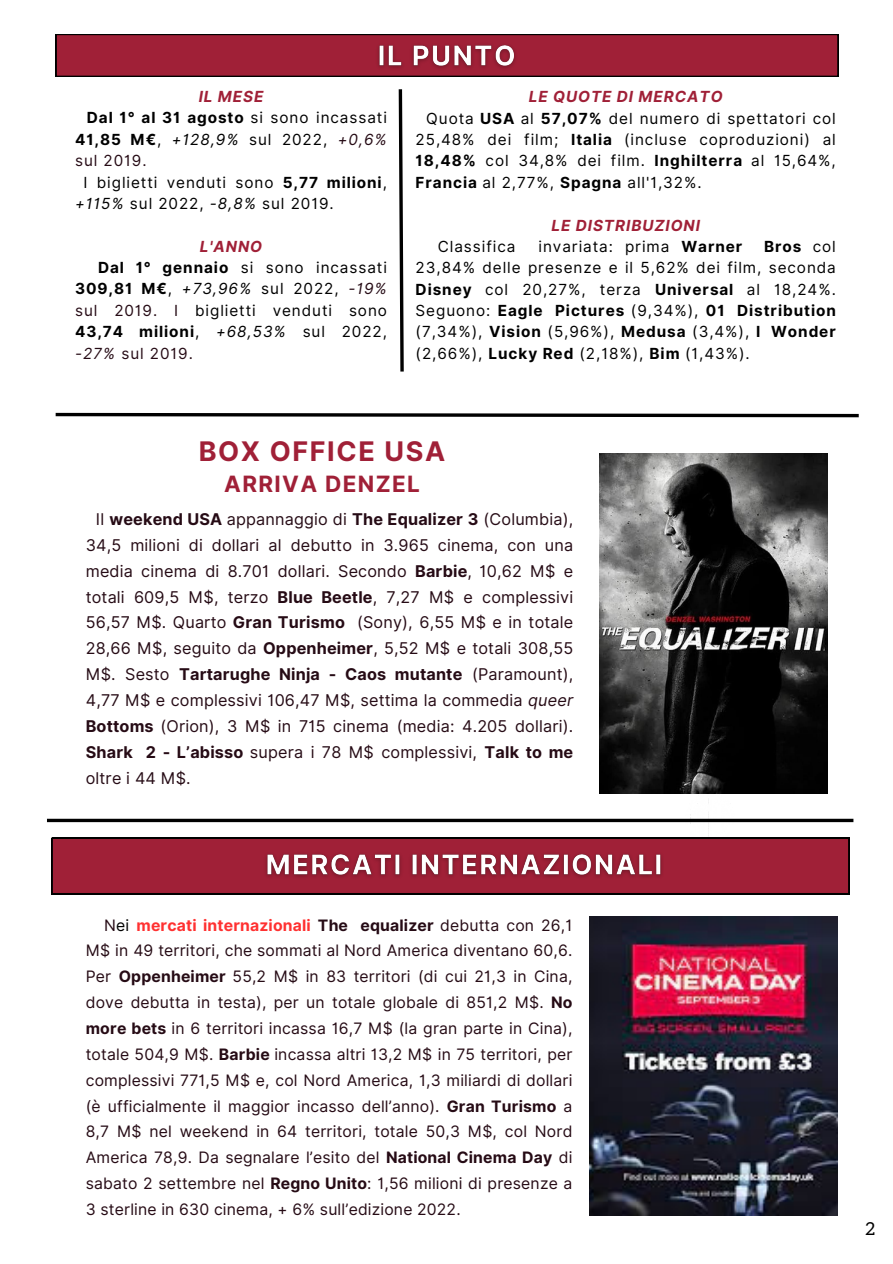
<style>
.page{position:relative;width:893px;height:1264px;background:#fff}
.page>*{position:absolute;margin:0;border:0;box-sizing:border-box;transform-origin:0 0}
.t1{font:700 27px "Inter";letter-spacing:.06em;color:#a02037}
.t2{font:700 22.5px "Inter";letter-spacing:.06em;color:#a02037}
.t3{font:18px "Aleo";color:#000}
.t4{font:16.2px/25.8px "Inter";letter-spacing:.01em;color:#260b15;text-align:justify}
.t5{font:15.75px/25.8px "Inter";letter-spacing:.01em;color:#260b15;text-align:justify}
.t6{font:15.3px/21.3px "Inter";letter-spacing:.06em;color:#000;text-align:justify}
.t7{font:italic 700 15.3px "Inter";letter-spacing:.06em;color:#a02037}
.s1{font-weight:700}
.s2{font-style:italic}
.s3{font-style:italic;color:#260b15}
.s4{color:#260b15}
.s5{color:#000}
.s6{font-weight:700;color:#ff3131}
</style>
<div class="page">
<img style="left:685px;top:800px;width:49px;height:36px">
<svg style="left:56px;top:34px;width:782px;height:43px;background:#941d32"></svg>
<svg style="left:55px;top:412px;width:804px;height:6px"></svg>
<svg style="left:47px;top:818px;width:806px;height:4px;background:#303030"></svg>
<svg style="left:52px;top:837px;width:797px;height:57px;background:#921d32"></svg>
<svg style="left:398px;top:89px;width:6px;height:283px"></svg>
<img style="left:599px;top:453px;width:228px;height:340px">
<img style="left:589px;top:916px;width:248px;height:299px">
<img style="left:371px;top:39px;width:150px;height:36px">
<img style="left:261px;top:847px;width:407px;height:36px">
<p class="t7" style="left:199px;top:87px;width:66px">IL MESE</p>
<p class="t6" style="left:75px;top:107px;width:313px;text-indent:12px"><span class="s1">Dal 1° al 31 agosto</span> si sono incassati <span class="s1">41,85 M€</span>, <span class="s2">+128,9%</span> sul 2022, <span class="s3">+0,6% </span><span class="s4">sul 2019.</span></p>
<p class="t6" style="left:75px;top:171px;width:313px;text-indent:8px">I biglietti venduti sono <span class="s1">5,77 milioni</span>, <span class="s2">+115%</span> sul 2022, <span class="s2">-8,8%</span> sul 2019.</p>
<p class="t7" style="left:200px;top:237px;width:64px">L'ANNO</p>
<p class="t6" style="left:75px;top:257px;width:313px;text-indent:23px"><span class="s1">Dal 1° gennaio</span> si sono incassati <span class="s1">309,81 M€</span>, <span class="s2">+73,96%</span> sul 2022, <span class="s3">-19% </span><span class="s4">sul 2019. I</span> biglietti venduti sono <span class="s1">43,74 milioni</span>, <span class="s2">+68,53%</span> sul 2022, <span class="s3">-27%</span> <span class="s4">sul 2019.</span></p>
<p class="t7" style="left:528px;top:88px;width:195px">LE QUOTE DI MERCATO</p>
<p class="t6" style="left:415px;top:107px;width:421px;text-indent:11px">Quota <span class="s1">USA</span> al <span class="s1">57,07%</span> del numero di spettatori col 25,48% dei film; <span class="s1">Italia</span> (incluse coproduzioni) al <span class="s1">18,48%</span> col 34,8% dei film. <span class="s1">Inghilterra</span> al 15,64%, <span class="s1">Francia</span> al 2,77%, <span class="s1">Spagna</span> all'1,32%.</p>
<p class="t7" style="left:551px;top:216px;width:150px">LE DISTRIBUZIONI</p>
<p class="t6" style="left:438px;top:236px;width:79px">Classifica</p>
<p class="t6" style="left:538px;top:236px;width:205px">invariata: prima <span class="s1">Warner</span></p>
<p class="t6" style="left:415px;top:236px;width:422px;text-indent:348px"><span class="s1">Bros</span> col 23,84% delle presenze e il 5,62% dei film, seconda <span class="s1">Disney</span> col 20,27%, terza <span class="s1">Universal</span> al 18,24%.<br>Seguono: <span class="s1">Eagle Pictures</span> (9,34%), <span class="s1">01 Distribution </span>(7,34%), <span class="s1">Vision</span> (5,96%), <span class="s1">Medusa</span> (3,4%), <span class="s1">I Wonder </span>(2,66%), <span class="s1">Lucky Red</span> (2,18%), <span class="s1">Bim</span> (1,43%).</p>
<p class="t1" style="left:199px;top:435px;width:248px">BOX OFFICE USA</p>
<p class="t2" style="left:224px;top:470px;width:197px">ARRIVA DENZEL</p>
<p class="t4" style="left:86px;top:506px;width:489px;text-indent:10px">Il <span class="s1">weekend USA</span> appannaggio di <span class="s1">The Equalizer 3</span> (Columbia), 34,5 milioni di dollari al debutto in 3.965 cinema, con una media cinema di 8.701 dollari. Secondo <span class="s1">Barbie</span>, 10,62 M$ e totali 609,5 M$, terzo <span class="s1">Blue Beetle</span>, 7,27 M$ e complessivi 56,57 M$. Quarto <span class="s1">Gran Turismo</span> (Sony), 6,55 M$ e in totale 28,66 M$, seguito da <span class="s1">Oppenheimer</span>, 5,52 M$ e totali 308,55<br>M$. Sesto <span class="s1">Tartarughe Ninja - Caos mutante</span> (Paramount), 4,77 M$ e complessivi 106,47 M$, settima la commedia <span class="s2">queer </span><span class="s1">Bottoms</span> (Orion), 3 M$ in 715 cinema (media: 4.205 dollari).<br><span class="s1">Shark 2 - L’abisso</span> supera i 78 M$ complessivi, <span class="s1">Talk to me </span>oltre i 44 M$.</p>
<p class="t5" style="left:86px;top:911px;width:488px;text-indent:19px">N<span class="s5">ei</span> <span class="s6">mercati internazionali</span> <span class="s1">The equalizer</span> debutta con 26,1<br>M$ in 49 territori, che sommati al Nord America diventano 60,6.<br>Per <span class="s1">Oppenheimer</span> 55,2 M$ in 83 territori (di cui 21,3 in Cina, dove debutta in testa), per un totale globale di 851,2 M$. <span class="s1">No more bets</span> in 6 territori incassa 16,7 M$ (la gran parte in Cina), totale 504,9 M$. <span class="s1">Barbie</span> incassa altri 13,2 M$ in 75 territori, per complessivi 771,5 M$ e, col Nord America, 1,3 miliardi di dollari (è ufficialmente il maggior incasso dell’anno). <span class="s1">Gran Turismo</span> a 8,7 M$ nel weekend in 64 territori, totale 50,3 M$, col Nord America 78,9. Da segnalare l’esito del <span class="s1">National Cinema Day</span> di sabato 2 settembre nel <span class="s1">Regno Unito</span>: 1,56 milioni di presenze a 3 sterline in 630 cinema, + 6% sull’edizione 2022.</p>
<p class="t3" style="left:865px;top:1218px;width:11px">2</p>
</div>
